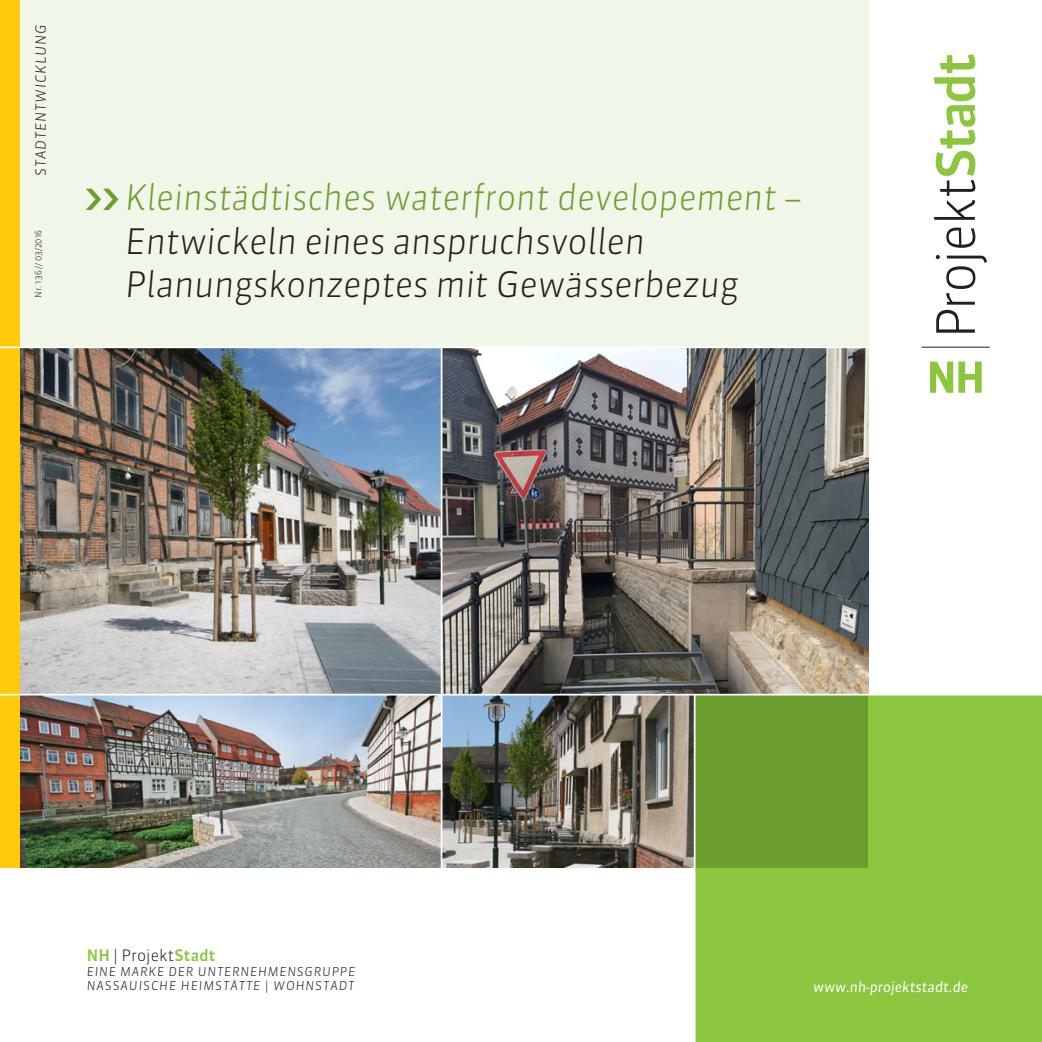
<style>
.page{position:relative;width:1042px;height:1042px;background:#fff}
.page>*{position:absolute;margin:0;border:0;box-sizing:border-box;transform-origin:0 0}
.t1{font:italic 500 40.25px "Sanuk";color:#6c9e2f}
.s1_hl_gruen{font:italic 300 35px/43.8px "Sanuk";color:#6c9e2f}
.s1_hl_gruen-2{font:italic 300 35px "Sanuk";letter-spacing:-.01em;color:#231f20}
.t2{font:300 15.75px "Sanuk";color:#231f20}
.t3{font:italic 14px "Sanuk";color:#fff}
.t4{font:italic 300 14px "Sanuk";letter-spacing:.06em;color:#231f20}
.t5{font:italic 300 12.25px "Sanuk";letter-spacing:.075em;color:#231f20}
.Aufzählung{font:300 8.75px "Sanuk";color:#231f20}
.s1{color:#231f20}
.s2{font-weight:500;color:#8bc63e}
</style>
<div class="page">
<img style="left:20px;top:348px;width:421px;height:520px">
<img style="left:443px;top:695px;width:251px;height:173px">
<div style="left:0;top:0;width:868px;height:347px;background:#f1f7e8"></div>
<div style="left:694px;top:694px;width:348px;height:348px;background:#8bc63e"></div>
<svg style="left:936px;top:255px;width:51px;height:78px"></svg>
<svg style="left:946px;top:228px;width:29px;height:20px"></svg>
<svg style="left:934px;top:54px;width:41px;height:166px"></svg>
<svg style="left:930px;top:362px;width:51px;height:31px"></svg>
<hr style="left:921px;top:347px;width:69px;height:1px;background:#231f20">
<div style="left:694px;top:694px;width:174px;height:174px;background:#6c9e2f"></div>
<div style="left:0;top:0;width:20px;height:868px;background:#feca0a"></div>
<hr style="left:694px;top:349px;width:1px;height:693px;background:#fff">
<img style="left:443px;top:348px;width:425px;height:346px">
<hr style="left:0;top:694px;width:1042px;height:1px;background:#fff">
<hr style="left:0;top:346px;width:868px;height:2px;background:#fff">
<p class="t4" style="left:32px;top:176px;width:153px;rotate:-90deg">STADTENTWICKLUNG</p>
<p class="Aufzählung" style="left:33px;top:298px;width:69px;rotate:-90deg">Nr. 136 // 03/2016</p>
<p class="t1" style="left:83px;top:170px;width:40px">&gt;&gt;</p>
<p class="s1_hl_gruen" style="left:125px;top:175px;width:677px">Kleinstädtisches waterfront developement –<br><span class="s1">Entwickeln eines anspruchsvollen</span></p>
<p class="s1_hl_gruen-2" style="left:125px;top:263px;width:615px">Planungskonzeptes mit Gewässerbezug</p>
<p class="t2" style="left:87px;top:945px;width:130px"><span class="s2">NH</span> | Projekt<span class="s2">Stadt</span></p>
<p class="t5" style="left:87px;top:963px;width:270px">EINE MARKE DER UNTERNEHMENSGRUPPE</p>
<p class="t5" style="left:87px;top:978px;width:269px">NASSAUISCHE HEIMSTÄTTE | WOHNSTADT</p>
<p class="t3" style="left:813px;top:978px;width:157px">www.nh-projektstadt.de</p>
</div>
